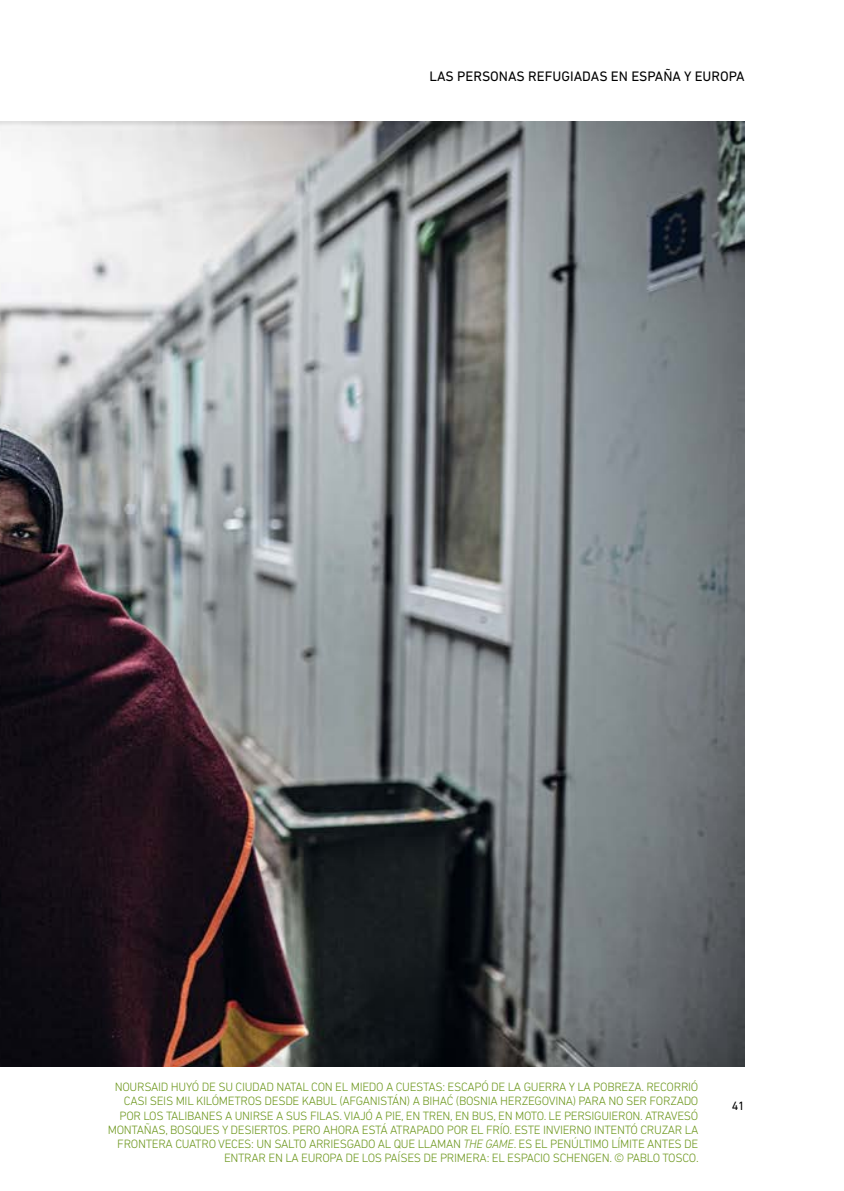
<style>
.page{position:relative;width:844px;height:1191px;background:#fff}
.page>*{position:absolute;margin:0;border:0;box-sizing:border-box;transform-origin:0 0}
.t1{font:14px "DIN Next LT Pro";color:#000}
.t2{font:300 12.25px/14px "DIN Next LT Pro";letter-spacing:-.025em;color:#6a9519;text-align:right}
.t3{font:12.25px "DIN Next LT Pro";color:#000}
.s1{font-style:italic}
</style>
<div class="page">
<img style="left:0;top:121px;width:744px;height:946px">
<p class="t1" style="left:429px;top:68px;width:316px">LAS PERSONAS REFUGIADAS EN ESPAÑA Y EUROPA</p>
<p class="t2" style="left:108px;top:1080px;width:592px">NOURSAID HUYÓ DE SU CIUDAD NATAL CON EL MIEDO A CUESTAS: ESCAPÓ DE LA GUERRA Y LA POBREZA. RECORRIÓ CASI SEIS MIL KILÓMETROS DESDE KABUL (AFGANISTÁN) A BIHAĆ (BOSNIA HERZEGOVINA) PARA NO SER FORZADO POR LOS TALIBANES A UNIRSE A SUS FILAS. VIAJÓ A PIE, EN TREN, EN BUS, EN MOTO. LE PERSIGUIERON. ATRAVESÓ MONTAÑAS, BOSQUES Y DESIERTOS. PERO AHORA ESTÁ ATRAPADO POR EL FRÍO. ESTE INVIERNO INTENTÓ CRUZAR LA FRONTERA CUATRO VECES: UN SALTO ARRIESGADO AL QUE LLAMAN <span class="s1">THE GAME</span>. ES EL PENÚLTIMO LÍMITE ANTES DE ENTRAR EN LA EUROPA DE LOS PAÍSES DE PRIMERA: EL ESPACIO SCHENGEN. © PABLO TOSCO.</p>
<p class="t3" style="left:731px;top:1098px;width:14px">41</p>
</div>
